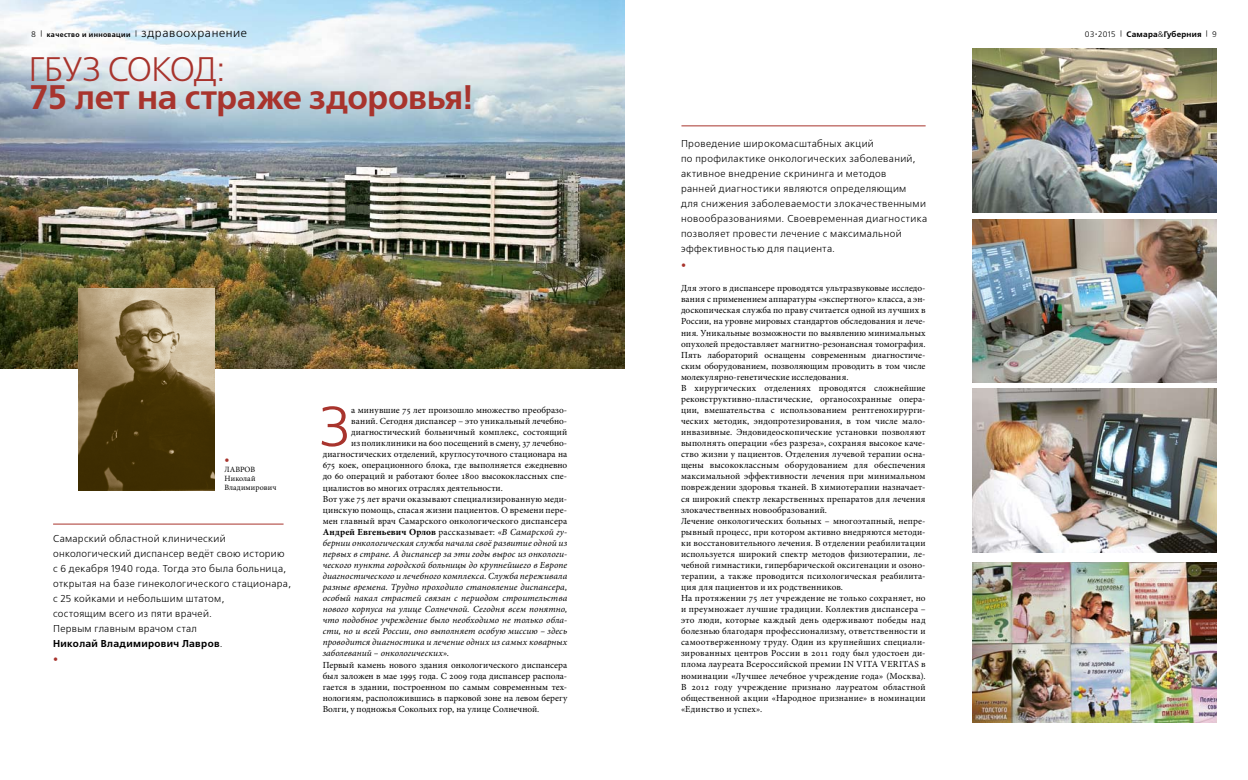
<style>
.page{position:relative;width:1248px;height:780px;background:#fff}
.page>*{position:absolute;margin:0;border:0;box-sizing:border-box;transform-origin:0 0}
.t1{font:56.4px "Free Set C";color:#a8342d}
.t2{font:700 34px "Free Set C";letter-spacing:-.01em;color:#a8342d}
.t3{font:34px "Free Set C";letter-spacing:-.035em;color:#a8342d}
.t4{font:13px "Minion Pro";color:#a8342d}
.t5{font:10px/15px "Free Set C";letter-spacing:.035em;color:#000}
.t6{font:9.3px/11.1px "Minion Pro";letter-spacing:.01em;color:#000}
.t7{font:italic 9.3px "Minion Pro";letter-spacing:.01em;color:#000}
.t8{font:700 9.3px "Minion Pro";letter-spacing:.02em;color:#000}
.t9{font:700 8px "Free Set C";letter-spacing:.025em;color:#000}
.t10{font:8px/9px "Minion Pro";letter-spacing:.015em;color:#000}
.t11{font:700 7px "Free Set C";letter-spacing:.05em;color:#000}
.s1{font-weight:400;font-size:8px}
.s2{font-weight:400;font-size:12px}
.s3{font-weight:700}
.s4{font-weight:400}
.s5{font-weight:400;font-style:italic}
.s6{font-style:normal}
</style>
<div class="page">
<img style="left:972px;top:388px;width:244px;height:164px">
<img style="left:972px;top:562px;width:244px;height:160px">
<img style="left:972px;top:219px;width:244px;height:163px">
<img style="left:972px;top:48px;width:244px;height:164px">
<img style="left:0;top:0;width:624px;height:369px">
<img style="left:78px;top:288px;width:137px;height:202px">
<hr style="left:681px;top:125px;width:244px;height:1px;background:#a8342d">
<hr style="left:53px;top:523px;width:230px;height:1px;background:#a8342d">
<p class="t11" style="left:31px;top:30px;width:217px"><span class="s1">8</span> <sup>|</sup> качество и инновации <sup>|</sup> <span class="s2">здравоохранение</span></p>
<h2 class="t3" style="left:28px;top:51px;width:199px">ГБУЗ СОКОД:</h2>
<h2 class="t2" style="left:28px;top:77px;width:446px">75 лет на страже здоровья!</h2>
<h3 class="t4" style="left:224px;top:450px;width:7px">•</h3>
<p class="t10" style="left:224px;top:465px;width:53px">Лавров<br>Николай<br>Владимирович</p>
<p class="t5" style="left:53px;top:531px;width:239px">Самарский областной клинический онкологический диспансер ведёт свою историю с 6 декабря 1940 года. Тогда это была больница, открытая на базе гинекологического стационара, с 25 койками и небольшим штатом,<br>состоящим всего из пяти врачей.<br>Первым главным врачом стал<br><span class="s3">Николай Владимирович Лавров</span>.</p>
<h3 class="t4" style="left:53px;top:649px;width:7px">•</h3>
<h1 class="t1" style="left:320px;top:397px;width:30px">З</h1>
<p class="t6" style="left:351px;top:404px;width:217px">а минувшие 75 лет произошло множество преобразо-</p>
<p class="t6" style="left:351px;top:415px;width:217px">ваний. Сегодня диспансер – это уникальный лечебно-</p>
<p class="t6" style="left:351px;top:426px;width:217px">диагностический больничный комплекс, состоящий</p>
<p class="t6" style="left:351px;top:438px;width:217px">из поликлиники на 600 посещений в смену, 37 лечебно-</p>
<p class="t6" style="left:323px;top:449px;width:246px">диагностических отделений, круглосуточного стационара на</p>
<p class="t6" style="left:323px;top:460px;width:246px">675 коек, операционного блока, где выполняется ежедневно</p>
<p class="t6" style="left:323px;top:471px;width:246px">до 60 операций и работают более 1800 высококлассных спе-</p>
<p class="t6" style="left:323px;top:482px;width:182px">циалистов во многих отраслях деятельности.</p>
<p class="t6" style="left:323px;top:493px;width:246px">Вот уже 75 лет врачи оказывают специализированную меди-</p>
<p class="t6" style="left:323px;top:504px;width:246px">цинскую помощь, спасая жизни пациентов. О времени пере-</p>
<p class="t6" style="left:323px;top:515px;width:246px">мен главный врач Самарского онкологического диспансера</p>
<p class="t8" style="left:323px;top:525px;width:246px">Андрей Евгеньевич Орлов <span class="s4">рассказывает: «</span><span class="s5">В Самарской гу-</span></p>
<p class="t7" style="left:323px;top:536px;width:246px">бернии онкологическая служба начала своё развитие одной из</p>
<p class="t7" style="left:323px;top:547px;width:246px">первых в стране. А диспансер за эти годы вырос из онкологи-</p>
<p class="t7" style="left:323px;top:558px;width:246px">ческого пункта городской больницы до крупнейшего в Европе</p>
<p class="t7" style="left:323px;top:569px;width:246px">диагностического и лечебного комплекса. Служба переживала</p>
<p class="t7" style="left:323px;top:580px;width:246px">разные времена. Трудно проходило становление диспансера,</p>
<p class="t7" style="left:323px;top:591px;width:246px">особый накал страстей связан с периодом строительства</p>
<p class="t7" style="left:323px;top:603px;width:246px">нового корпуса на улице Солнечной. Сегодня всем понятно,</p>
<p class="t7" style="left:323px;top:614px;width:246px">что подобное учреждение было необходимо не только обла-</p>
<p class="t7" style="left:323px;top:625px;width:246px">сти, но и всей России, оно выполняет особую миссию – здесь</p>
<p class="t7" style="left:323px;top:636px;width:246px">проводится диагностика и лечение одних из самых коварных</p>
<p class="t7" style="left:323px;top:647px;width:128px">заболеваний – онкологических<span class="s6">».</span></p>
<p class="t6" style="left:323px;top:659px;width:246px">Первый камень нового здания онкологического диспансера</p>
<p class="t6" style="left:323px;top:670px;width:246px">был заложен в мае 1995 года. С 2009 года диспансер распола-</p>
<p class="t6" style="left:323px;top:681px;width:246px">гается в здании, построенном по самым современным тех-</p>
<p class="t6" style="left:323px;top:692px;width:246px">нологиям, расположившись в парковой зоне на левом берегу</p>
<p class="t6" style="left:323px;top:703px;width:218px">Волги, у подножья Сокольих гор, на улице Солнечной.</p>
<p class="t5" style="left:681px;top:137px;width:247px">Проведение широкомасштабных акций<br>по профилактике онкологических заболеваний, активное внедрение скрининга и методов<br>ранней диагностики являются определяющим<br>для снижения заболеваемости злокачественными новообразованиями. Своевременная диагностика позволяет провести лечение с максимальной эффективностью для пациента.</p>
<h3 class="t4" style="left:681px;top:254px;width:7px">•</h3>
<p class="t6" style="left:681px;top:283px;width:246px">Для этого в диспансере проводятся ультразвуковые исследо&shy;вания с применением аппаратуры «экспертного» класса, а эн&shy;доскопическая служба по праву считается одной из лучших в России, на уровне мировых стандартов обследования и лече&shy;ния. Уникальные возможности по выявлению минимальных опухолей предоставляет магнитно-резонансная томография.<br>Пять лабораторий оснащены современным диагностиче&shy;ским оборудованием, позволяющим проводить в том числе молекулярно-генетические исследования.<br>В хирургических отделениях проводятся сложнейшие реконструктивно-пластические, органосохранные опера&shy;ции, вмешательства с использованием рентгенохирурги&shy;ческих методик, эндопротезирования, в том числе мало&shy;инвазивные. Эндовидеоскопические установки позволяют выполнять операции «без разреза», сохраняя высокое каче&shy;ство жизни у пациентов. Отделения лучевой терапии осна&shy;щены высококлассным оборудованием для обеспечения максимальной эффективности лечения при минимальном повреждении здоровья тканей. В химиотерапии назначает&shy;ся широкий спектр лекарственных препаратов для лечения злокачественных новообразований.<br>Лечение онкологических больных – многоэтапный, непре&shy;рывный процесс, при котором активно внедряются методи&shy;ки восстановительного лечения. В отделении реабилитации используется широкий спектр методов физиотерапии, ле&shy;чебной гимнастики, гипербарической оксигенации и озоно&shy;терапии, а также проводится психологическая реабилита&shy;ция для пациентов и их родственников.<br>На протяжении 75 лет учреждение не только сохраняет, но и преумножает лучшие традиции. Коллектив диспансера – это люди, которые каждый день одерживают победы над болезнью благодаря профессионализму, ответственности и самоотверженному труду. Один из крупнейших специали&shy;зированных центров России в 2011 году был удостоен ди&shy;плома лауреата Всероссийской премии IN VITA VERITAS в номинации «Лучшее лечебное учреждение года» (Москва).<br>В 2012 году учреждение признано лауреатом областной общественной акции «Народное признание» в номинации «Единство и успех».</p>
<p class="t9" style="left:1084px;top:29px;width:133px"><span class="s4">03·2015</span> <sup>|</sup> Самара<span class="s4">&amp;</span>Губерния <sup>|</sup> <span class="s4">9</span></p>
</div>
